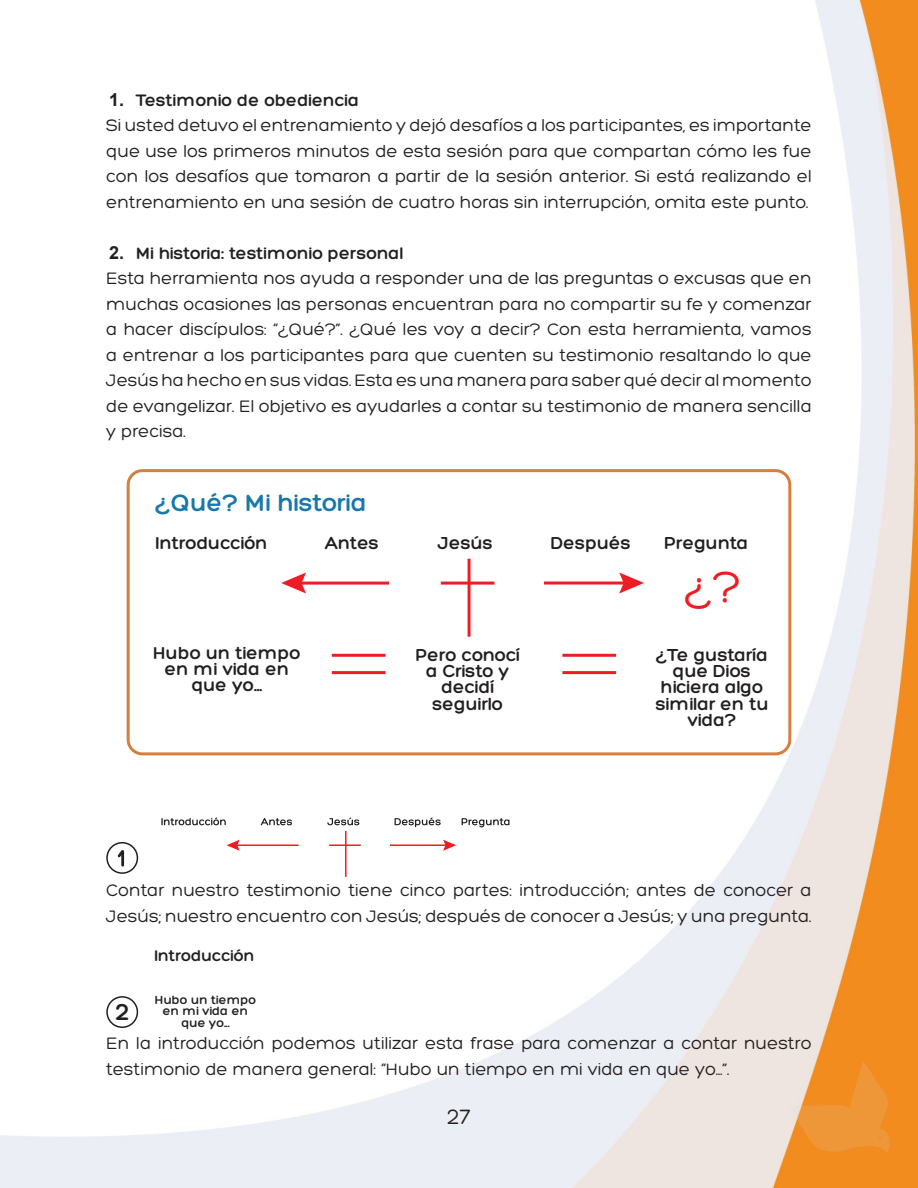
<style>
.page{position:relative;width:918px;height:1188px;background:#fff}
.page>*{position:absolute;margin:0;border:0;box-sizing:border-box;transform-origin:0 0}
.t1{font:47.1px "Hero";color:#ee1d23}
.t2{font:300 25.65px "Hero";color:#1878aa}
.t3{font:700 25.05px "Hero";color:#231f20}
.t4{font:300 22.5px "Hero";color:#231f20}
.t5{font:300 18.9px/16.4px "Hero";color:#231f20;text-align:center}
.t6{font:300 18px/25.5px "Hero";color:#231f20;text-align:justify}
.t7{font:300 18px "Hero";color:#231f20}
.t8{font:300 16.8px "Hero";color:#231f20}
.t9{font:300 12.9px/11.2px "Hero";color:#231f20;text-align:center}
.s1{font-family:"Arial";font-weight:700}
</style>
<div class="page">
<img style="left:0;top:0;width:918px;height:1188px">
<svg style="left:788px;top:1062px;width:103px;height:92px;background:#ef9c42"></svg>
<div style="left:127px;top:469px;width:664px;height:286px;border:3px solid #d57f3e;border-radius:14px"></div>
<hr style="left:441px;top:582px;width:53px;height:3px;background:#ee1d23">
<hr style="left:332px;top:654px;width:54px;height:3px;background:#ee1d23">
<hr style="left:332px;top:671px;width:54px;height:3px;background:#ee1d23">
<hr style="left:562px;top:654px;width:54px;height:3px;background:#ee1d23">
<hr style="left:562px;top:671px;width:54px;height:3px;background:#ee1d23">
<hr style="left:298px;top:582px;width:91px;height:3px;background:#ee1d23">
<svg style="left:281px;top:573px;width:25px;height:21px"></svg>
<hr style="left:544px;top:582px;width:83px;height:3px;background:#ee1d23">
<svg style="left:619px;top:573px;width:25px;height:21px"></svg>
<hr style="left:468px;top:559px;width:3px;height:78px;background:#ee1d23">
<svg style="left:117px;top:850px;width:7px;height:17px"></svg>
<div style="left:106px;top:842px;width:32px;height:32px;border:2px solid #231f20;border-radius:50%"></div>
<svg style="left:161px;top:817px;width:65px;height:8px"></svg>
<svg style="left:261px;top:818px;width:31px;height:7px"></svg>
<svg style="left:327px;top:817px;width:32px;height:8px"></svg>
<svg style="left:395px;top:817px;width:46px;height:10px"></svg>
<svg style="left:462px;top:818px;width:48px;height:9px"></svg>
<hr style="left:329px;top:844px;width:32px;height:2px;background:#ee1d23">
<hr style="left:235px;top:844px;width:64px;height:2px;background:#ee1d23">
<svg style="left:227px;top:840px;width:13px;height:11px"></svg>
<hr style="left:390px;top:844px;width:57px;height:2px;background:#ee1d23">
<svg style="left:443px;top:840px;width:13px;height:11px"></svg>
<hr style="left:345px;top:831px;width:2px;height:46px;background:#ee1d23">
<div style="left:106px;top:996px;width:32px;height:32px;border:2px solid #231f20;border-radius:50%"></div>
<p class="t7" style="left:109px;top:91px;width:252px"><span class="s1">1.</span> Testimonio de obediencia</p>
<p class="t6" style="left:106px;top:113px;width:707px">Si usted detuvo el entrenamiento y dejó desafíos a los participantes, es importante que use los primeros minutos de esta sesión para que compartan cómo les fue con los desafíos que tomaron a partir de la sesión anterior. Si está realizando el entrenamiento en una sesión de cuatro horas sin interrupción, omita este punto.</p>
<p class="t7" style="left:109px;top:244px;width:296px"><span class="s1">2.</span> Mi historia: testimonio personal</p>
<p class="t6" style="left:106px;top:266px;width:707px">Esta herramienta nos ayuda a responder una de las preguntas o excusas que en muchas ocasiones las personas encuentran para no compartir su fe y comenzar a hacer discípulos: “¿Qué?”. ¿Qué les voy a decir? Con esta herramienta, vamos a entrenar a los participantes para que cuenten su testimonio resaltando lo que Jesús ha hecho en sus vidas. Esta es una manera para saber qué decir al momento de evangelizar. El objetivo es ayudarles a contar su testimonio de manera sencilla y precisa.</p>
<h2 class="t2" style="left:156px;top:489px;width:213px">¿Qué? Mi historia</h2>
<p class="t5" style="left:156px;top:536px;width:114px">Introducción</p>
<p class="t5" style="left:325px;top:536px;width:55px">Antes</p>
<p class="t5" style="left:438px;top:536px;width:56px">Jesús</p>
<p class="t5" style="left:551px;top:536px;width:81px">Después</p>
<p class="t5" style="left:664px;top:536px;width:86px">Pregunta</p>
<h1 class="t1" style="left:684px;top:559px;width:58px">¿?</h1>
<p class="t5" style="left:153px;top:645px;width:149px">Hubo un tiempo en mi vida en que yo...</p>
<p class="t5" style="left:416px;top:647px;width:106px">Pero conocí a Cristo y decidí seguirlo</p>
<p class="t5" style="left:656px;top:647px;width:115px">¿Te gustaría que Dios hiciera algo similar en tu vida?</p>
<p class="t6" style="left:106px;top:878px;width:707px">Contar nuestro testimonio tiene cinco partes: introducción; antes de conocer a<br>Jesús; nuestro encuentro con Jesús; después de conocer a Jesús; y una pregunta.</p>
<h3 class="t3" style="left:115px;top:999px;width:16px">2</h3>
<p class="t8" style="left:154px;top:947px;width:102px">Introducción</p>
<p class="t9" style="left:155px;top:995px;width:103px">Hubo un tiempo en mi vida en</p>
<p class="t9" style="left:181px;top:1017px;width:50px">que yo...</p>
<p class="t6" style="left:106px;top:1031px;width:707px">En la introducción podemos utilizar esta frase para comenzar a contar nuestro testimonio de manera general: “Hubo un tiempo en mi vida en que yo…”.</p>
<p class="t4" style="left:447px;top:1103px;width:26px">27</p>
</div>
